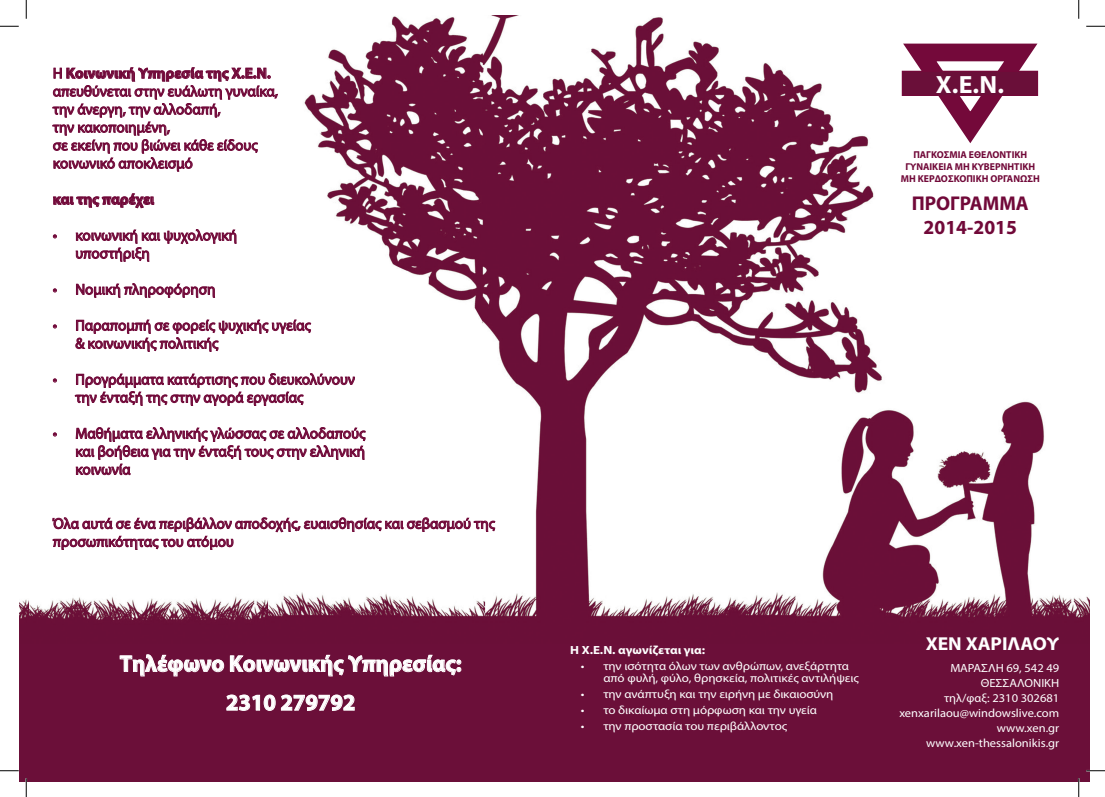
<style>
.page{position:relative;width:1105px;height:797px;background:#fff}
.page>*{position:absolute;margin:0;border:0;box-sizing:border-box;transform-origin:0 0}
.t1{font:700 25px "Myriad Pro";color:#fff}
.t2{font:700 23px/38.8px "Myriad Pro";color:#fff;text-align:center}
.t3{font:700 20px/24px "Myriad Pro";color:#710939;text-align:center}
.t4{font:700 18.75px "Myriad Pro";color:#fff;scale:1.05 1}
.t5{font:15px/18px "Myriad Pro";color:#720a3a}
.t6{font:700 15px "Myriad Pro";color:#720a3a}
.t7{font:11.88px/15px "Myriad Pro";color:#fff;text-align:right;scale:1.05 1}
.t8{font:11.75px/12.5px "Myriad Pro";letter-spacing:-.005em;color:#fff;scale:1.1 1}
.t9{font:700 11.75px "Myriad Pro";color:#fff;scale:1.1 1}
.t10{font:700 10px/12px "Myriad Pro";color:#710939;text-align:center}
.s1{font-weight:700}
</style>
<div class="page">
<img style="left:19px;top:16px;width:1070px;height:765px">
<svg style="left:52px;top:67px;width:226px;height:105px"></svg>
<svg style="left:53px;top:193px;width:101px;height:15px"></svg>
<svg style="left:53px;top:235px;width:4px;height:3px"></svg>
<svg style="left:76px;top:229px;width:161px;height:33px"></svg>
<svg style="left:53px;top:289px;width:4px;height:3px"></svg>
<svg style="left:76px;top:283px;width:139px;height:15px"></svg>
<svg style="left:53px;top:325px;width:4px;height:3px"></svg>
<svg style="left:75px;top:319px;width:236px;height:33px"></svg>
<svg style="left:53px;top:379px;width:4px;height:3px"></svg>
<svg style="left:75px;top:373px;width:280px;height:33px"></svg>
<svg style="left:53px;top:433px;width:4px;height:3px"></svg>
<svg style="left:76px;top:427px;width:290px;height:48px"></svg>
<svg style="left:52px;top:517px;width:443px;height:33px"></svg>
<svg style="left:120px;top:654px;width:104px;height:22px;background:#8c4565"></svg>
<svg style="left:230px;top:654px;width:231px;height:22px;background:#8b4364"></svg>
<svg style="left:226px;top:694px;width:129px;height:17px;background:#945270"></svg>
<svg style="left:886px;top:35px;width:168px;height:117px"></svg>
<div style="left:902px;top:71px;width:135px;height:24px;background:#6a0f39"></div>
<div style="left:902px;top:71px;width:136px;height:25px;border:1px solid #74093a"></div>
<svg style="left:0;top:25px;width:19px;height:2px"></svg>
<svg style="left:1086px;top:25px;width:19px;height:2px"></svg>
<svg style="left:0;top:770px;width:19px;height:1px"></svg>
<svg style="left:1086px;top:770px;width:19px;height:1px"></svg>
<svg style="left:25px;top:0;width:2px;height:19px"></svg>
<svg style="left:25px;top:778px;width:2px;height:19px"></svg>
<svg style="left:1078px;top:0;width:1px;height:19px"></svg>
<svg style="left:1078px;top:778px;width:1px;height:19px"></svg>
<p class="t5" style="left:53px;top:64px;width:227px">Η <span class="s1">Κοινωνική Υπηρεσία της Χ.Ε.Ν. </span>απευθύνεται στην ευάλωτη γυναίκα, την άνεργη, την αλλοδαπή,<br>την κακοποιημένη,<br>σε εκείνη που βιώνει κάθε είδους κοινωνικό αποκλεισμό</p>
<p class="t6" style="left:53px;top:189px;width:103px">και της παρέχει</p>
<p class="t5" style="left:75px;top:226px;width:163px;text-indent:-23px">• κοινωνική και ψυχολογική υποστήριξη</p>
<p class="t5" style="left:53px;top:280px;width:164px">• Νομική πληροφόρηση</p>
<p class="t5" style="left:75px;top:316px;width:237px;text-indent:-22px">• Παραπομπή σε φορείς ψυχικής υγείας &amp; κοινωνικής πολιτικής</p>
<p class="t5" style="left:75px;top:370px;width:281px;text-indent:-22px">• Προγράμματα κατάρτισης που διευκολύνουν την ένταξή της στην αγορά εργασίας</p>
<p class="t5" style="left:75px;top:424px;width:292px;text-align:justify;text-indent:-22px">• Μαθήματα ελληνικής γλώσσας σε αλλοδαπούς και βοήθεια για την ένταξή τους στην ελληνική κοινωνία</p>
<p class="t5" style="left:53px;top:514px;width:444px">Όλα αυτά σε ένα περιβάλλον αποδοχής, ευαισθησίας και σεβασμού της προσωπικότητας του ατόμου</p>
<h2 class="t2" style="left:120px;top:643px;width:343px">Τηλέφωνο Κοινωνικής Υπηρεσίας:<br>2310 279792</h2>
<h1 class="t1" style="left:936px;top:68px;width:70px">Χ.Ε.Ν.</h1>
<p class="t10" style="left:901px;top:148px;width:141px">ΠΑΓΚΟΣΜΙΑ ΕΘΕΛΟΝΤΙΚΗ<br>ΓΥΝΑΙΚΕΙΑ ΜΗ ΚΥΒΕΡΝΗΤΙΚΗ<br>ΜΗ ΚΕΡΔΟΣΚΟΠΙΚΗ ΟΡΓΑΝΩΣΗ</p>
<h3 class="t3" style="left:912px;top:191px;width:118px">ΠΡΟΓΡΑΜΜΑ<br>2014-2015</h3>
<p class="t9" style="left:570px;top:642px;width:124px">Η Χ.Ε.Ν. αγωνίζεται για:</p>
<p class="t8" style="left:603px;top:659px;width:234px;text-indent:-23px">• την ισότητα όλων των ανθρώπων, ανεξάρτητα από φυλή, φύλο, θρησκεία, πολιτικές αντιλήψεις</p>
<p class="t8" style="left:581px;top:687px;width:231px">• την ανάπτυξη και την ειρήνη με δικαιοσύνη</p>
<p class="t8" style="left:581px;top:703px;width:216px">• το δικαίωμα στη μόρφωση και την υγεία</p>
<p class="t8" style="left:581px;top:720px;width:189px">• την προστασία του περιβάλλοντος</p>
<p class="t4" style="left:926px;top:631px;width:129px">ΧΕΝ XAΡΙΛΑΟΥ</p>
<p class="t7" style="left:899px;top:660px;width:154px">MΑΡΑΣΛΗ 69, 542 49<br>ΘΕΣΣΑΛΟΝΙΚΗ<br>τηλ/φαξ: 2310 302681 xenxarilaou@windowslive.com www.xen.gr www.xen-thessalonikis.gr</p>
</div>
